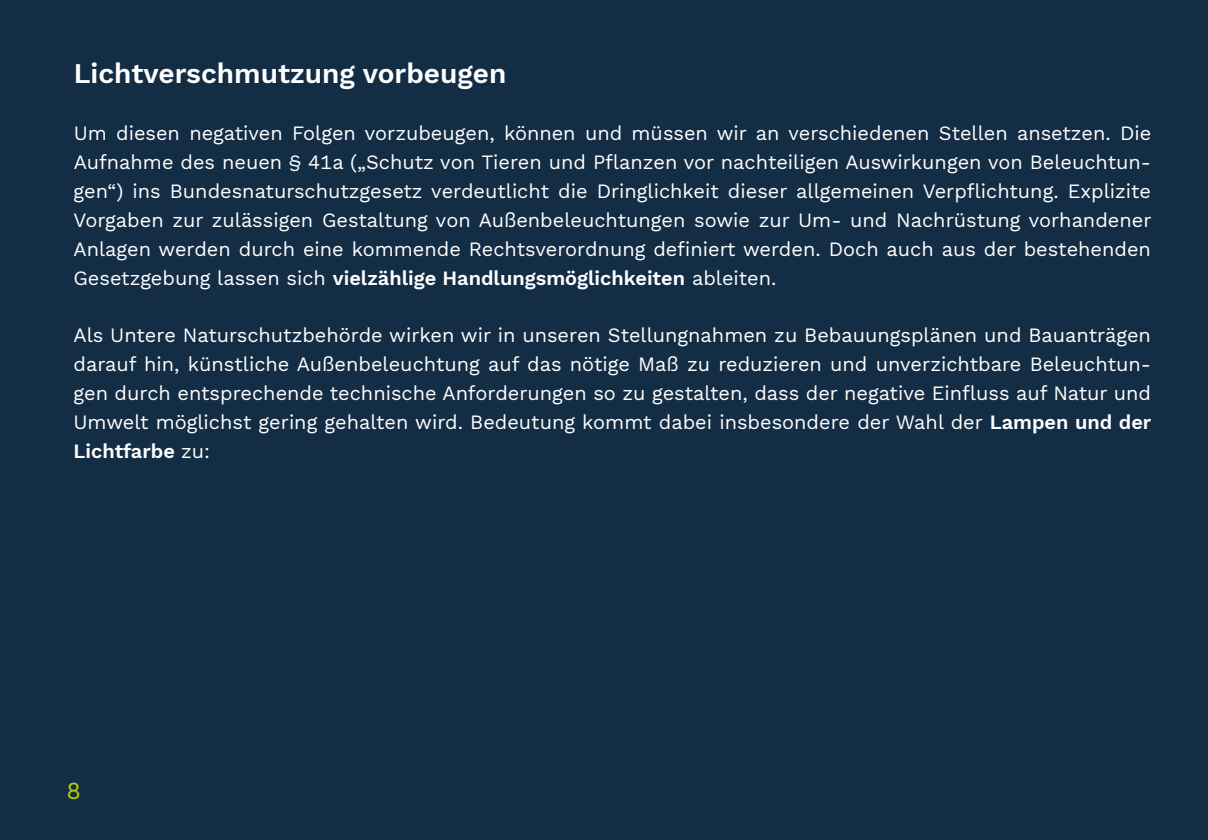
<style>
.page{position:relative;width:1208px;height:840px;background:#fff}
.page>*{position:absolute;margin:0;border:0;box-sizing:border-box;transform-origin:0 0}
.t1{font:600 28px "Work Sans";color:#fff}
.t2{font:24px "Work Sans";color:#b6d200}
.t3{font:20px/28.8px "Work Sans";color:#fff;text-align:justify}
.s1{font-weight:600}
</style>
<div class="page">
<div style="left:0;top:0;width:1208px;height:839px;background:#132d45"></div>
<h1 class="t1" style="left:74px;top:52px;width:434px">Lichtverschmutzung vorbeugen</h1>
<p class="t3" style="left:73px;top:118px;width:1079px">Um diesen negativen Folgen vorzubeugen, können und müssen wir an verschiedenen Stellen ansetzen. Die Aufnahme des neuen § 41a („Schutz von Tieren und Pflanzen vor nachteiligen Auswirkungen von Beleuchtun&shy;gen“) ins Bundesnaturschutzgesetz verdeutlicht die Dringlichkeit dieser allgemeinen Verpflichtung. Explizite Vorgaben zur zulässigen Gestaltung von Außenbeleuchtungen sowie zur Um- und Nachrüstung vorhandener Anlagen werden durch eine kommende Rechtsverordnung definiert werden. Doch auch aus der bestehenden Gesetzgebung lassen sich <span class="s1">vielzählige Handlungsmöglichkeiten</span> ableiten.</p>
<p class="t3" style="left:73px;top:320px;width:1079px">Als Untere Naturschutzbehörde wirken wir in unseren Stellungnahmen zu Bebauungsplänen und Bauanträgen darauf hin, künstliche Außenbeleuchtung auf das nötige Maß zu reduzieren und unverzichtbare Beleuchtun&shy;gen durch entsprechende technische Anforderungen so zu gestalten, dass der negative Einfluss auf Natur und Umwelt möglichst gering gehalten wird. Bedeutung kommt dabei insbesondere der Wahl der <span class="s1">Lampen und der Lichtfarbe</span> zu:</p>
<p class="t2" style="left:66px;top:771px;width:16px">8</p>
</div>
